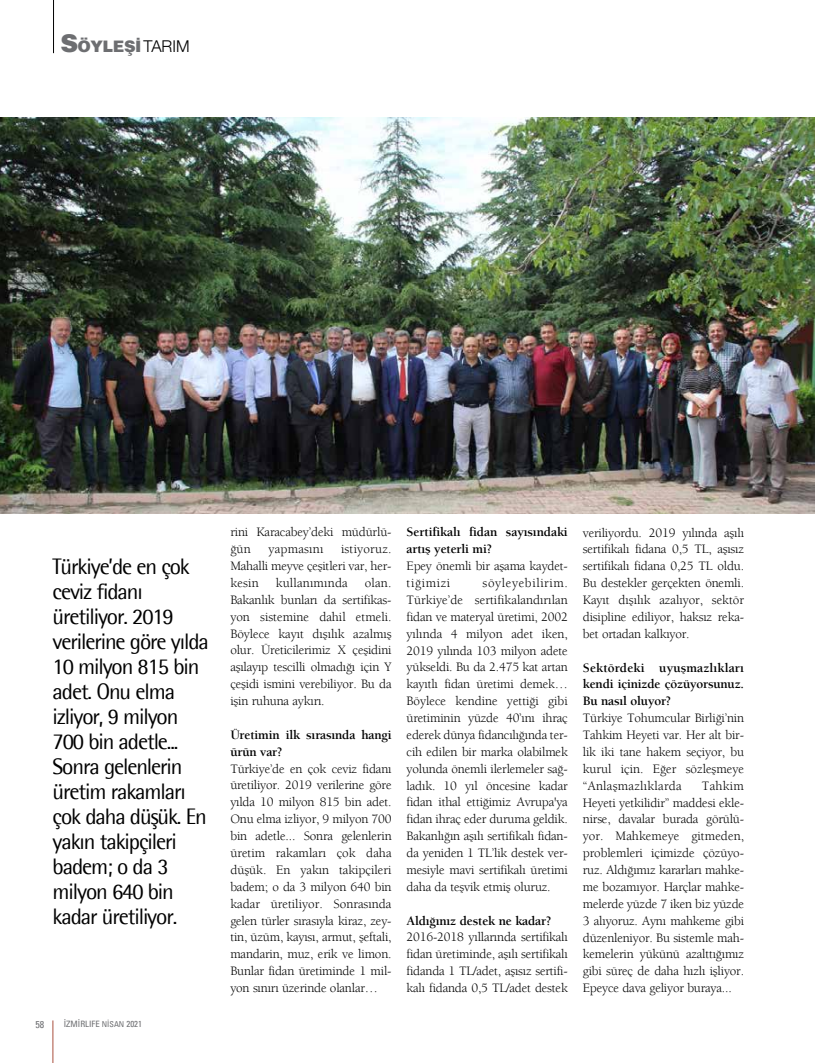
<style>
.page{position:relative;width:815px;height:1063px;background:#fff}
.page>*{position:absolute;margin:0;border:0;box-sizing:border-box;transform-origin:0 0}
.t1{font:22.5px/25px "Rotis Semi Sans";letter-spacing:-.05em;color:#000}
.t2{font:900 16.25px "Helvetica";letter-spacing:-.035em;color:#6d6e71}
.t3{font:13.12px/16.9px "Berkeley";letter-spacing:-.015em;color:#000;text-align:justify}
.t4{font:700 13.12px/16.9px "Berkeley";letter-spacing:-.015em;color:#000}
.t5{font:13.12px "Berkeley";letter-spacing:.015em;color:#000}
.t6{font:condensed 10px "Univers";color:#6d6e71}
.t7{font:condensed 8.75px "Univers";color:#6d6e71}
.s1{font-size:25px}
.s2{font-family:"Helvetica Neue";font-weight:300;color:#000}
.s3{font-size:8.12px}
</style>
<div class="page">
<hr style="left:53px;top:1020px;width:1px;height:43px;background:#ab503e">
<hr style="left:53px;top:0;width:1px;height:53px;background:#000">
<img style="left:0;top:118px;width:815px;height:396px">
<p class="t2" style="left:60px;top:36px;width:131px"><span class="s1">S</span>ÖYLEŞİ<span class="s2">TARIM</span></p>
<p class="t1" style="left:53px;top:553px;width:158px">Türkiye’de en çok ceviz fidanı üretiliyor. 2019 verilerine göre yılda<br>10 milyon 815 bin adet. Onu elma izliyor, 9 milyon<br>700 bin adetle...<br>Sonra gelenlerin üretim rakamları çok daha düşük. En yakın takipçileri badem; o da 3 milyon 640 bin kadar üretiliyor.</p>
<p class="t6" style="left:36px;top:1018px;width:10px">58</p>
<p class="t7" style="left:64px;top:1018px;width:80px">‹ZM‹RLIFE <span class="s3">NİSAN</span> 2021</p>
<p class="t3" style="left:230px;top:524px;width:163px">rini Karacabey’deki müdürlü&shy;ğün</p>
<p class="t3" style="left:230px;top:540px;width:163px;text-indent:111px">istiyoruz.<br>Mahalli meyve çeşitleri var, her&shy;kesin</p>
<p class="t5" style="left:268px;top:541px;width:56px">yapmasını</p>
<p class="t3" style="left:230px;top:574px;width:163px;text-indent:135px">olan.<br>Bakanlık bunları da sertifikas&shy;yon sistemine dahil etmeli.<br>Böylece kayıt dışılık azalmış olur. Üreticilerimiz X çeşidini aşılayıp tescilli olmadığı için Y çeşidi ismini verebiliyor. Bu da işin ruhuna aykırı.</p>
<p class="t4" style="left:230px;top:726px;width:163px">Üretimin ilk sırasında hangi ürün var?</p>
<p class="t3" style="left:230px;top:760px;width:163px">Türkiye’de en çok ceviz fidanı üretiliyor. 2019 verilerine göre yılda 10 milyon 815 bin adet.<br>Onu elma izliyor, 9 milyon 700 bin adetle... Sonra gelenlerin üretim rakamları çok daha düşük. En yakın takipçileri badem; o da 3 milyon 640 bin kadar üretiliyor. Sonrasında gelen türler sırasıyla kiraz, zey&shy;tin, üzüm, kayısı, armut, şeftali, mandarin, muz, erik ve limon.<br>Bunlar fidan üretiminde 1 mil&shy;yon sınırı üzerinde olanlar…</p>
<p class="t5" style="left:276px;top:575px;width:74px">kullanımında</p>
<p class="t4" style="left:407px;top:524px;width:163px">Sertifikalı fidan sayısındaki artış yeterli mi?</p>
<p class="t3" style="left:407px;top:557px;width:163px">Epey önemli bir aşama kaydet&shy;tiğimizi</p>
<p class="t3" style="left:407px;top:574px;width:163px;text-indent:76px">söyleyebilirim.<br>Türkiye’de sertifikalandırılan fidan ve materyal üretimi, 2002 yılında 4 milyon adet iken, 2019 yılında 103 milyon adete yükseldi. Bu da 2.475 kat artan kayıtlı fidan üretimi demek… Böylece kendine yettiği gibi üretiminin yüzde 40’ını ihraç ederek dünya fidancılığında ter&shy;cih edilen bir marka olabilmek yolunda önemli ilerlemeler sağ&shy;ladık. 10 yıl öncesine kadar fidan ithal ettiğimiz Avrupa'ya fidan ihraç eder duruma geldik.<br>Bakanlığın aşılı sertifikalı fidan&shy;da yeniden 1 TL’lik destek ver&shy;mesiyle mavi sertifikalı üretimi daha da teşvik etmiş oluruz.</p>
<p class="t4" style="left:407px;top:912px;width:146px">Aldığınız destek ne kadar?</p>
<p class="t3" style="left:407px;top:929px;width:163px">2016-2018 yıllarında sertifikalı fidan üretiminde, aşılı sertifikalı fidanda 1 TL/adet, aşısız sertifi&shy;kalı fidanda 0,5 TL/adet destek</p>
<p class="t3" style="left:583px;top:524px;width:163px">veriliyordu. 2019 yılında aşılı sertifikalı fidana 0,5 TL, aşısız sertifikalı fidana 0,25 TL oldu.<br>Bu destekler gerçekten önemli.<br>Kayıt dışılık azalıyor, sektör disipline ediliyor, haksız reka&shy;bet ortadan kalkıyor.</p>
<p class="t4" style="left:583px;top:659px;width:163px;text-align:justify">Sektördeki uyuşmazlıkları kendi içinizde çözüyorsunuz.<br>Bu nasıl oluyor?</p>
<p class="t3" style="left:583px;top:709px;width:163px">Türkiye Tohumcular Birliği’nin Tahkim Heyeti var. Her alt bir&shy;lik iki tane hakem seçiyor, bu kurul için. Eğer sözleşmeye “Anlaşmazlıklarda</p>
<p class="t3" style="left:583px;top:777px;width:163px;text-indent:119px">Tahkim Heyeti yetkilidir” maddesi ekle&shy;nirse, davalar burada görülü&shy;yor. Mahkemeye gitmeden, problemleri içimizde çözüyo&shy;ruz. Aldığımız kararları mahke&shy;me bozamıyor. Harçlar mahke&shy;melerde yüzde 7 iken biz yüzde 3 alıyoruz. Aynı mahkeme gibi düzenleniyor. Bu sistemle mah&shy;kemelerin yükünü azalttığımız gibi süreç de daha hızlı işliyor.<br>Epeyce dava geliyor buraya...</p>
</div>
